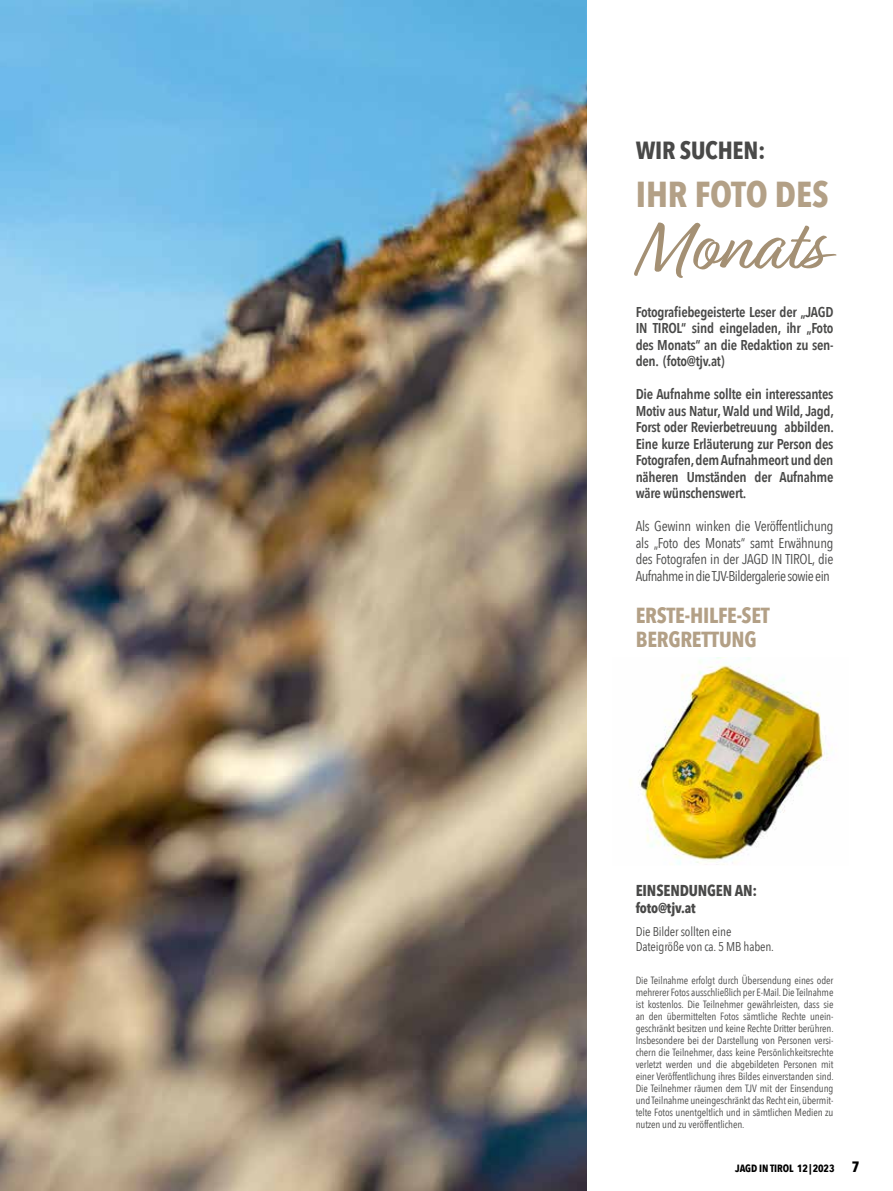
<style>
.page{position:relative;width:893px;height:1191px;background:#fff}
.page>*{position:absolute;margin:0;border:0;box-sizing:border-box;transform-origin:0 0}
.t1{font:77.25px "Relation";color:#a49074}
.t2{font:700 36px "Avenir Next Condensed";color:#b3a086}
.t3{font:700 24.75px "Avenir Next Condensed";letter-spacing:-.01em;color:#494948}
.t4{font:700 21.75px/24px "Avenir Next Condensed";letter-spacing:-.01em;color:#b3a086}
.t5{font:700 15.75px "Avenir Next Condensed";letter-spacing:-.01em;color:#494948}
.t6{font:600 14.25px/16.5px "Avenir Next Condensed";letter-spacing:-.02em;color:#494948;text-align:justify}
.t7{font:14.25px/16.5px "Avenir Next Condensed";letter-spacing:-.04em;color:#494948;text-align:justify}
.t8{font:700 14.25px "Avenir Next Condensed";letter-spacing:-.01em;color:#494948}
.t9{font:12.75px/15px "Avenir Next Condensed";letter-spacing:-.01em;color:#494948}
.t10{font:10.5px/12px "Avenir Next Condensed";letter-spacing:-.01em;color:#494948;text-align:justify}
.t11{font:700 10.5px "Avenir Next Condensed";letter-spacing:-.01em;color:#000}
.s1{font-size:15px}
</style>
<div class="page">
<img style="left:630px;top:657px;width:202px;height:208px">
<img style="left:0;top:0;width:587px;height:1191px">
<h3 class="t3" style="left:636px;top:135px;width:131px">WIR SUCHEN:</h3>
<h2 class="t2" style="left:636px;top:172px;width:195px">IHR FOTO DES</h2>
<h1 class="t1" style="left:636px;top:202px;width:189px">Monats</h1>
<h3 class="t6" style="left:636px;top:303px;width:199px">Fotografiebegeisterte Leser der „JAGD IN TIROL“ sind eingeladen, ihr „Foto des Monats“ an die Redaktion zu sen&shy;den. (foto@tjv.at)</h3>
<p class="t6" style="left:636px;top:385px;width:200px">Die Aufnahme sollte ein interessantes Motiv aus Natur, Wald und Wild, Jagd, Forst oder Revierbetreuung abbilden.<br>Eine kurze Erläuterung zur Person des Fotografen, dem Aufnahmeort und den näheren Umständen der Aufnahme wäre wünschenswert.</p>
<h3 class="t7" style="left:636px;top:517px;width:199px">Als Gewinn winken die Veröffentlichung als „Foto des Monats“ samt Erwähnung des Fotografen in der JAGD IN TIROL, die Aufnahme in die TJV-Bildergalerie sowie ein</h3>
<h3 class="t4" style="left:636px;top:603px;width:136px">ERSTE-HILFE-SET<br>BERGRETTUNG</h3>
<h3 class="t5" style="left:636px;top:880px;width:123px">EINSENDUNGEN AN:</h3>
<h3 class="t8" style="left:636px;top:899px;width:61px">foto@tjv.at</h3>
<p class="t9" style="left:636px;top:923px;width:140px">Die Bilder sollten eine<br>Dateigröße von ca. 5 MB haben.</p>
<p class="t10" style="left:636px;top:974px;width:200px">Die Teilnahme erfolgt durch Übersendung eines oder mehrerer Fotos ausschließlich per E-Mail. Die Teilnahme ist kostenlos. Die Teilnehmer gewährleisten, dass sie an den übermittelten Fotos sämtliche Rechte unein&shy;geschränkt besitzen und keine Rechte Dritter berühren.<br>Insbesondere bei der Darstellung von Personen versi&shy;chern die Teilnehmer, dass keine Persönlichkeitsrechte verletzt werden und die abgebildeten Personen mit einer Veröffentlichung ihres Bildes einverstanden sind.<br>Die Teilnehmer räumen dem TJV mit der Einsendung und Teilnahme uneingeschränkt das Recht ein, übermit&shy;telte Fotos unentgeltlich und in sämtlichen Medien zu nutzen und zu veröffentlichen.</p>
<p class="t11" style="left:735px;top:1161px;width:126px">JAGD IN TIROL 12|2023 <span class="s1">7</span></p>
</div>
